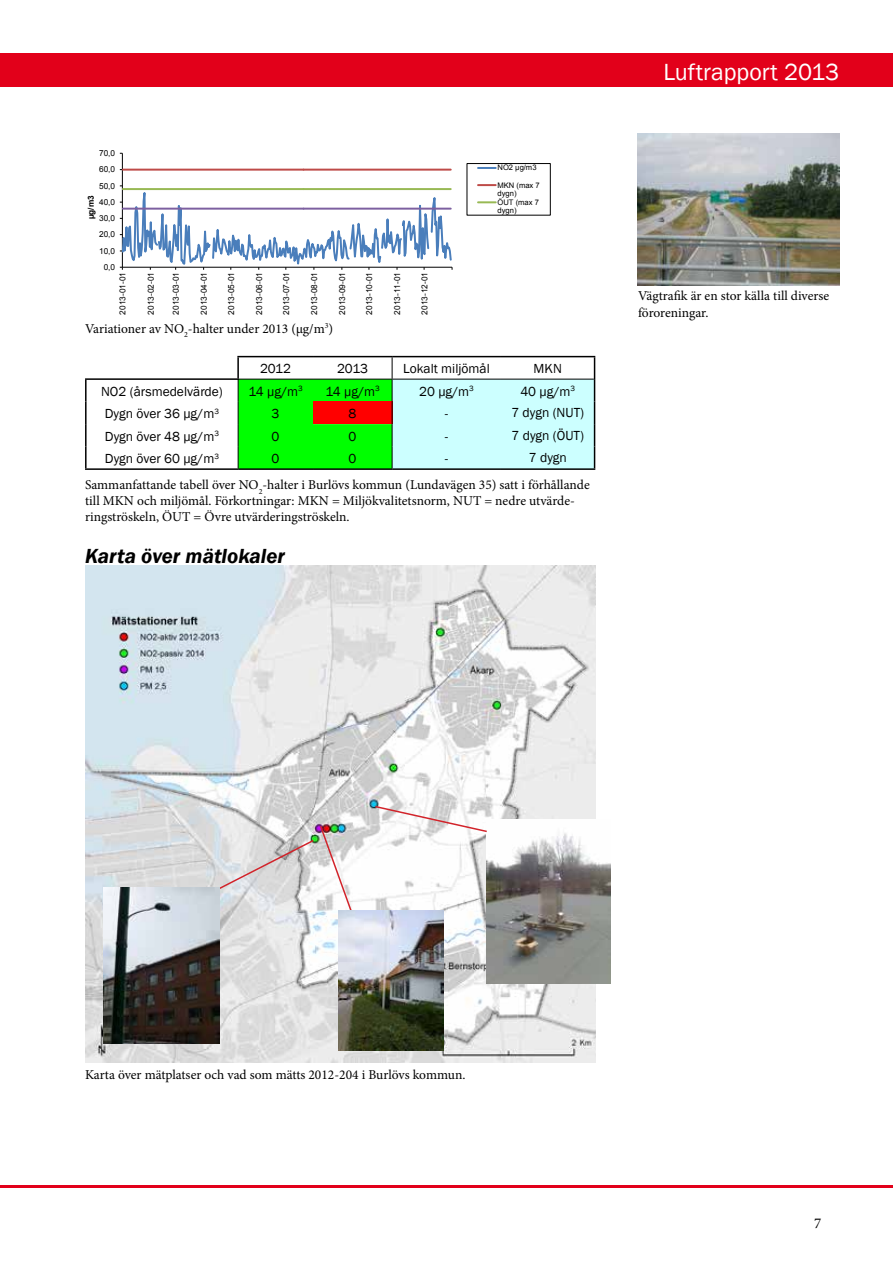
<style>
.page{position:relative;width:893px;height:1263px;background:#fff}
.page>*{position:absolute;margin:0;border:0;box-sizing:border-box;transform-origin:0 0}
.t1{font:24px "Franklin Gothic";color:#fff}
.t2{font:italic 600 21px "Franklin Gothic";color:#000}
.t3{font:15px "Minion Pro";color:#000}
.t4{font:13.5px/16.2px "Minion Pro";color:#000}
.t5{font:13.5px "Franklin Gothic";color:#000}
.t6{font:8.25px "Arial";letter-spacing:.005em;color:#000}
.t7{font:700 8.25px "Arial";color:#000}
.t8{font:7.65px/8.7px "Arial";letter-spacing:-.005em;color:#000}
</style>
<div class="page">
<div style="left:0;top:53px;width:893px;height:33px;background:#e2001a"></div>
<hr style="left:0;top:1185px;width:893px;height:2px;background:#e2001a">
<svg style="left:120px;top:153px;width:333px;height:117px"></svg>
<hr style="left:123px;top:169px;width:181px;height:2px;background:#be4b48">
<hr style="left:304px;top:169px;width:147px;height:2px;background:#be4b48">
<hr style="left:123px;top:188px;width:181px;height:2px;background:#98b954">
<hr style="left:304px;top:188px;width:147px;height:2px;background:#98b954">
<hr style="left:123px;top:208px;width:181px;height:2px;background:#7d60a0">
<hr style="left:304px;top:208px;width:147px;height:2px;background:#7d60a0">
<div style="left:467px;top:163px;width:83px;height:52px;border:1px solid #000"></div>
<svg style="left:478px;top:167px;width:18px;height:2px"></svg>
<svg style="left:478px;top:184px;width:18px;height:2px"></svg>
<svg style="left:478px;top:201px;width:18px;height:2px"></svg>
<hr style="left:85px;top:378px;width:154px;height:2px;background:#000">
<hr style="left:85px;top:380px;width:2px;height:22px;background:#000">
<hr style="left:85px;top:402px;width:2px;height:22px;background:#000">
<hr style="left:85px;top:424px;width:2px;height:23px;background:#000">
<hr style="left:85px;top:447px;width:2px;height:21px;background:#000">
<hr style="left:85px;top:468px;width:153px;height:2px;background:#000">
<hr style="left:392px;top:468px;width:109px;height:2px;background:#000">
<hr style="left:501px;top:468px;width:94px;height:2px;background:#000">
<hr style="left:238px;top:468px;width:75px;height:2px;background:#000">
<hr style="left:313px;top:468px;width:79px;height:2px;background:#000">
<hr style="left:237px;top:356px;width:76px;height:1px;background:#000">
<hr style="left:237px;top:357px;width:2px;height:21px;background:#000">
<hr style="left:313px;top:356px;width:79px;height:1px;background:#000">
<hr style="left:392px;top:356px;width:109px;height:1px;background:#000">
<hr style="left:501px;top:356px;width:94px;height:1px;background:#000">
<svg style="left:238px;top:357px;width:357px;height:112px"></svg>
<hr style="left:392px;top:379px;width:109px;height:1px;background:#000">
<hr style="left:501px;top:379px;width:93px;height:1px;background:#000">
<img style="left:85px;top:565px;width:510px;height:498px">
<img style="left:638px;top:133px;width:201px;height:152px">
<img style="left:487px;top:819px;width:123px;height:164px">
<img style="left:103px;top:888px;width:117px;height:155px">
<svg style="left:211px;top:824px;width:146px;height:100px"></svg>
<img style="left:338px;top:910px;width:105px;height:140px">
<svg style="left:374px;top:805px;width:114px;height:28px"></svg>
<p class="t6" style="left:99px;top:148px;width:18px">70,0</p>
<p class="t6" style="left:99px;top:164px;width:18px">60,0</p>
<p class="t6" style="left:99px;top:180px;width:18px">50,0</p>
<p class="t7" style="left:85px;top:219px;width:26px;rotate:-90deg">µg/m3</p>
<p class="t6" style="left:99px;top:196px;width:18px">40,0</p>
<p class="t6" style="left:99px;top:213px;width:18px">30,0</p>
<p class="t6" style="left:99px;top:229px;width:18px">20,0</p>
<p class="t6" style="left:99px;top:245px;width:18px">10,0</p>
<p class="t6" style="left:104px;top:262px;width:13px">0,0</p>
<p class="t6" style="left:117px;top:315px;width:44px;rotate:-90deg">2013-01-01</p>
<p class="t6" style="left:145px;top:315px;width:44px;rotate:-90deg">2013-02-01</p>
<p class="t6" style="left:171px;top:315px;width:44px;rotate:-90deg">2013-03-01</p>
<p class="t6" style="left:199px;top:315px;width:44px;rotate:-90deg">2013-04-01</p>
<p class="t6" style="left:226px;top:315px;width:44px;rotate:-90deg">2013-05-01</p>
<p class="t6" style="left:254px;top:315px;width:44px;rotate:-90deg">2013-06-01</p>
<p class="t6" style="left:281px;top:315px;width:44px;rotate:-90deg">2013-07-01</p>
<p class="t6" style="left:309px;top:315px;width:44px;rotate:-90deg">2013-08-01</p>
<p class="t6" style="left:337px;top:315px;width:44px;rotate:-90deg">2013-09-01</p>
<p class="t6" style="left:364px;top:315px;width:44px;rotate:-90deg">2013-10-01</p>
<p class="t6" style="left:392px;top:315px;width:44px;rotate:-90deg">2013-11-01</p>
<p class="t6" style="left:419px;top:315px;width:44px;rotate:-90deg">2013-12-01</p>
<p class="t8" style="left:498px;top:163px;width:41px">NO2 µg/m3</p>
<p class="t8" style="left:498px;top:181px;width:44px">MKN (max 7 dygn)<br>ÖUT (max 7 dygn)</p>
<p class="t4" style="left:85px;top:320px;width:250px">Variationer av NO<sub>2</sub>-halter under 2013 (µg/m<sup>3</sup>)</p>
<p class="t5" style="left:260px;top:360px;width:33px">2012</p>
<p class="t5" style="left:337px;top:360px;width:33px">2013</p>
<p class="t5" style="left:403px;top:360px;width:88px">Lokalt miljömål</p>
<p class="t5" style="left:534px;top:360px;width:30px">MKN</p>
<p class="t5" style="left:101px;top:383px;width:123px">NO2 (årsmedelvärde)</p>
<p class="t5" style="left:248px;top:383px;width:56px">14 µg/m<sup>3</sup></p>
<p class="t5" style="left:325px;top:383px;width:56px">14 µg/m<sup>3</sup></p>
<p class="t5" style="left:419px;top:383px;width:56px">20 µg/m<sup>3</sup></p>
<p class="t5" style="left:520px;top:383px;width:56px">40 µg/m<sup>3</sup></p>
<p class="t5" style="left:105px;top:405px;width:116px">Dygn över 36 µg/m<sup>3</sup></p>
<p class="t5" style="left:272px;top:405px;width:9px">3</p>
<p class="t5" style="left:349px;top:405px;width:9px">8</p>
<p class="t5" style="left:445px;top:405px;width:5px">-</p>
<p class="t5" style="left:511px;top:404px;width:74px">7 dygn (NUT)</p>
<p class="t5" style="left:105px;top:428px;width:116px">Dygn över 48 µg/m<sup>3</sup></p>
<p class="t5" style="left:272px;top:428px;width:9px">0</p>
<p class="t5" style="left:349px;top:428px;width:9px">0</p>
<p class="t5" style="left:445px;top:428px;width:5px">-</p>
<p class="t5" style="left:511px;top:427px;width:74px">7 dygn (ÖUT)</p>
<p class="t5" style="left:105px;top:450px;width:116px">Dygn över 60 µg/m<sup>3</sup></p>
<p class="t5" style="left:272px;top:450px;width:9px">0</p>
<p class="t5" style="left:349px;top:450px;width:9px">0</p>
<p class="t5" style="left:445px;top:450px;width:5px">-</p>
<p class="t5" style="left:529px;top:449px;width:39px">7 dygn</p>
<p class="t4" style="left:85px;top:477px;width:506px">Sammanfattande tabell över NO<sub>2</sub>-halter i Burlövs kommun (Lundavägen 35) satt i förhållande till MKN och miljömål. Förkortningar: MKN = Miljökvalitetsnorm, NUT = nedre utvärde&shy;ringströskeln, ÖUT = Övre utvärderingströskeln.</p>
<h2 class="t2" style="left:85px;top:542px;width:201px">Karta över mätlokaler</h2>
<h1 class="t1" style="left:663px;top:57px;width:177px">Luftrapport 2013</h1>
<p class="t4" style="left:638px;top:288px;width:193px">Vägtrafik är en stor källa till diverse föroreningar.</p>
<p class="t4" style="left:85px;top:1066px;width:382px">Karta över mätplatser och vad som mätts 2012-204 i Burlövs kommun.</p>
<p class="t3" style="left:814px;top:1213px;width:9px">7</p>
</div>
